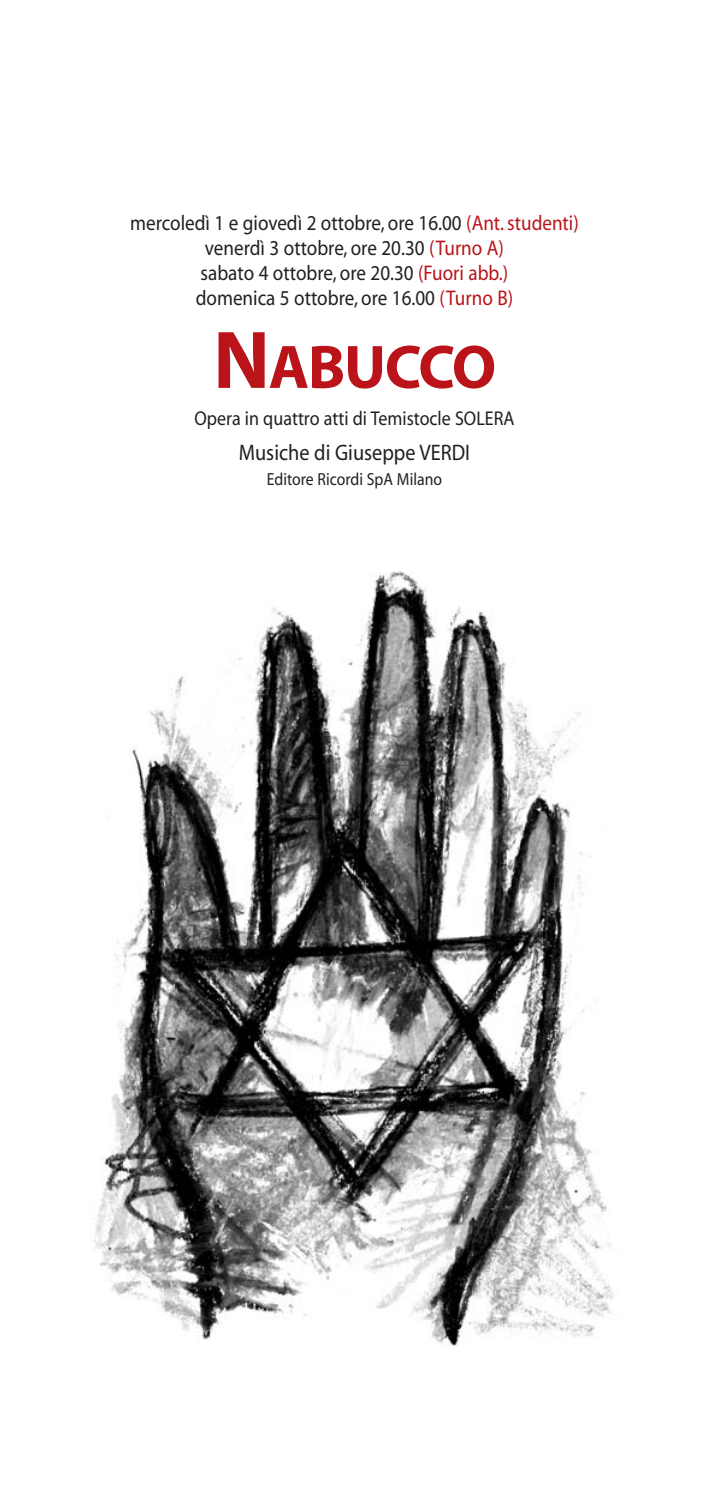
<style>
.page{position:relative;width:709px;height:1489px;background:#fff}
.page>*{position:absolute;margin:0;border:0;box-sizing:border-box;transform-origin:0 0}
.t1{font:700 62px "Myriad";letter-spacing:-.02em;color:#ba1319}
.t2{font:22.5px "Myriad";color:#231f20;scale:.9 1}
.t3{font:21.25px/25px "Myriad";color:#231f20;text-align:center;scale:.9 1}
.t4{font:20px "Myriad";color:#231f20;scale:.9 1}
.t5{font:17.5px "Myriad";color:#231f20;scale:.9 1}
.s1{color:#ba1319}
.s2{font-size:82.5px}
</style>
<div class="page">
<img style="left:93px;top:571px;width:521px;height:774px">
<p class="t3" style="left:130px;top:212px;width:500px">mercoledì 1 e giovedì 2 ottobre, ore 16.00 <span class="s1">(Ant. studenti) </span>venerdì 3 ottobre, ore 20.30 <span class="s1">(Turno A)<br></span>sabato 4 ottobre, ore 20.30 <span class="s1">(Fuori abb.)<br></span>domenica 5 ottobre, ore 16.00 <span class="s1">(Turno B)</span></p>
<h1 class="t1" style="left:213px;top:344px;width:284px"><span class="s2">N</span>ABUCCO</h1>
<p class="t4" style="left:194px;top:411px;width:357px">Opera in quattro atti di Temistocle SOLERA</p>
<p class="t2" style="left:239px;top:444px;width:258px">Musiche di Giuseppe VERDI</p>
<p class="t5" style="left:267px;top:473px;width:196px">Editore Ricordi SpA Milano</p>
</div>
